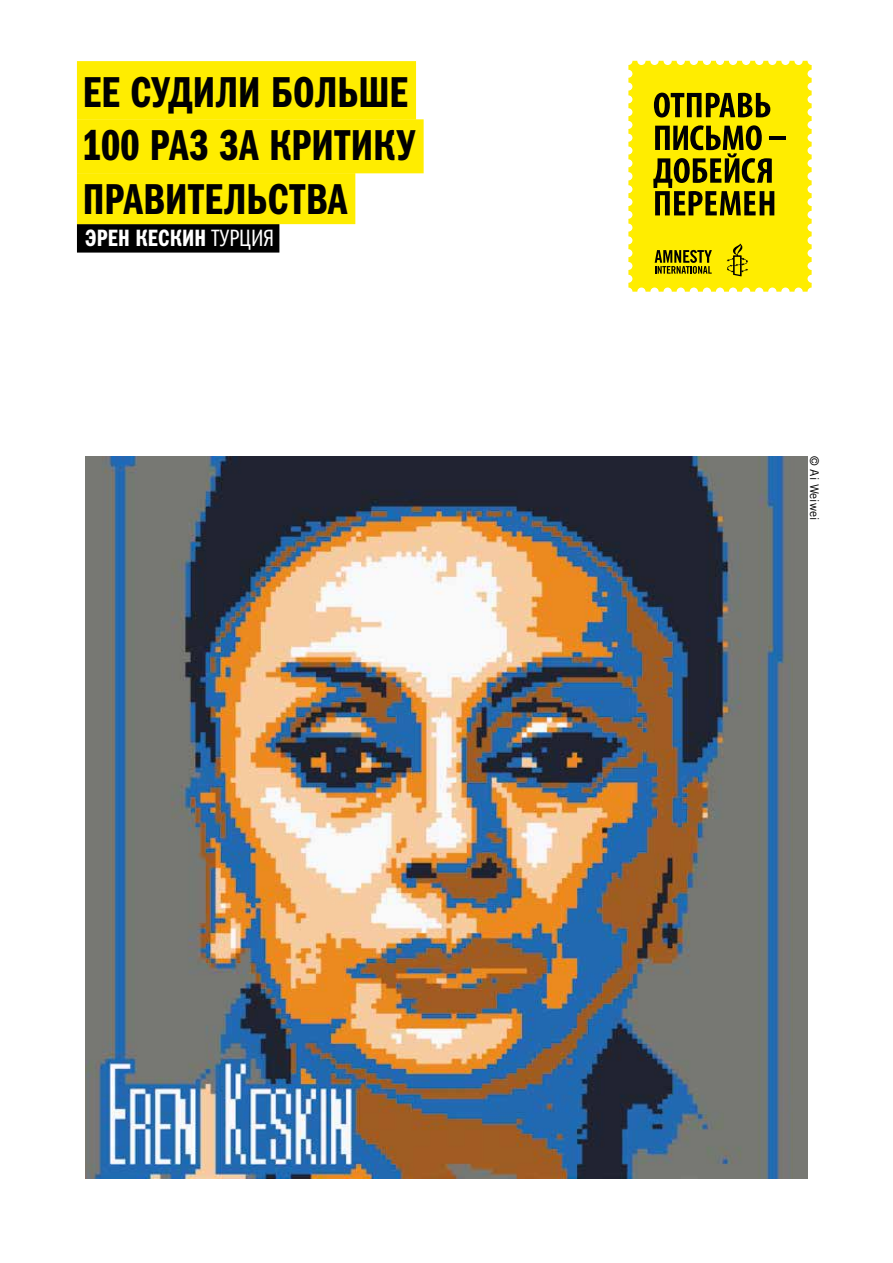
<style>
.page{position:relative;width:893px;height:1263px;background:#fff}
.page>*{position:absolute;margin:0;border:0;box-sizing:border-box;transform-origin:0 0}
.t1{font:600 43.5px/53.7px "Franklin Gothic Cmpr ITC";letter-spacing:.005em;color:#000}
.t2{font:600 23.7px "Franklin Gothic Cmpr ITC";letter-spacing:.01em;color:#fff}
.t3{font:12px "Amnesty Trade Gothic";color:#000}
.s1{font-weight:400}
</style>
<div class="page">
<svg style="left:628px;top:61px;width:184px;height:231px;background:#d3c50b"></svg>
<div style="left:77px;top:224px;width:202px;height:29px;background:#000"></div>
<img style="left:85px;top:456px;width:723px;height:723px">
<div style="left:77px;top:61px;width:339px;height:59px;background:#ffed00"></div>
<div style="left:77px;top:119px;width:347px;height:54px;background:#ffed00"></div>
<div style="left:77px;top:173px;width:278px;height:51px;background:#ffed00"></div>
<p class="t1" style="left:82px;top:65px;width:257px;text-indent:189px">БОЛЬШЕ<br>100 РАЗ ЗА КРИТИК</p>
<p class="t1" style="left:83px;top:65px;width:110px">ЕЕ СУДИЛИ</p>
<p class="t1" style="left:396px;top:119px;width:20px">У</p>
<p class="t1" style="left:83px;top:173px;width:104px">ПРАВИТЕЛЬСТ</p>
<p class="t1" style="left:306px;top:173px;width:43px">ВА</p>
<p class="t2" style="left:85px;top:224px;width:190px">Эрен Кескин <span class="s1">Турция</span></p>
<p class="t3" style="left:822px;top:456px;width:65px;rotate:90deg">© Ai Weiwei</p>
</div>
